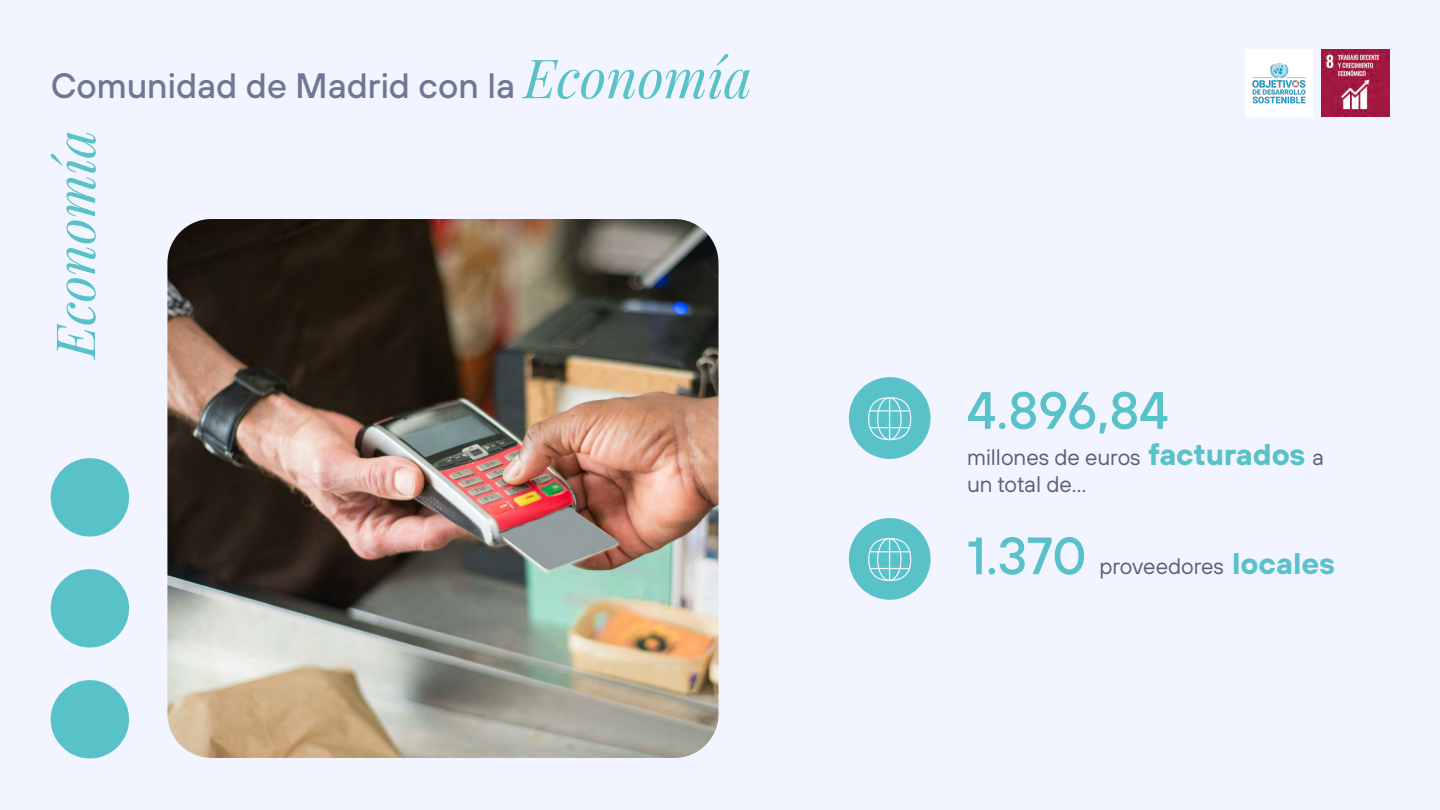
<style>
.page{position:relative;width:1440px;height:810px;background:#f2f4ff}
.page>*{position:absolute;margin:0;border:0;box-sizing:border-box;transform-origin:0 0}
.t1{font:italic 54px "Playfair Display";color:#59c2c9}
.t2{font:500 52.5px "Tele Sans";letter-spacing:-.02em;color:#59c2c9}
.t3{font:500 35.25px "Tele Sans";color:#6e7894}
.t4{font:22.5px/27px "Tele Sans";color:#58617a}
.s1{font-family:"Playfair Display";font-weight:400;font-style:italic;font-size:54px;color:#59c2c9}
.s2{font-weight:700;font-size:30px;color:#59c2c9}
</style>
<div class="page">
<div style="left:1245px;top:49px;width:68px;height:68px;background:#fff"></div>
<img style="left:1252px;top:63px;width:54px;height:41px">
<img style="left:1322px;top:49px;width:67px;height:68px">
<div style="left:51px;top:458px;width:78px;height:79px;background:#59c2c9;border-radius:50%"></div>
<div style="left:51px;top:569px;width:78px;height:79px;background:#59c2c9;border-radius:50%"></div>
<div style="left:51px;top:680px;width:78px;height:78px;background:#59c2c9;border-radius:50%"></div>
<img style="left:167px;top:219px;width:552px;height:539px">
<div style="left:849px;top:377px;width:82px;height:82px;background:#59c2c9;border-radius:50%"></div>
<svg style="left:868px;top:397px;width:43px;height:43px"></svg>
<div style="left:849px;top:518px;width:82px;height:82px;background:#59c2c9;border-radius:50%"></div>
<svg style="left:868px;top:538px;width:43px;height:43px"></svg>
<h3 class="t3" style="left:51px;top:63px;width:703px">Comunidad de Madrid con la <span class="s1">Economía</span></h3>
<h1 class="t1" style="left:33px;top:359px;width:230px;rotate:-90deg">Economía</h1>
<h2 class="t2" style="left:967px;top:377px;width:203px">4.896,84</h2>
<p class="t4" style="left:967px;top:443px;width:359px">millones de euros <span class="s2">facturados</span> a un total de…</p>
<h2 class="t2" style="left:967px;top:522px;width:121px">1.370</h2>
<p class="t4" style="left:1099px;top:552px;width:237px">proveedores <span class="s2">locales</span></p>
</div>
